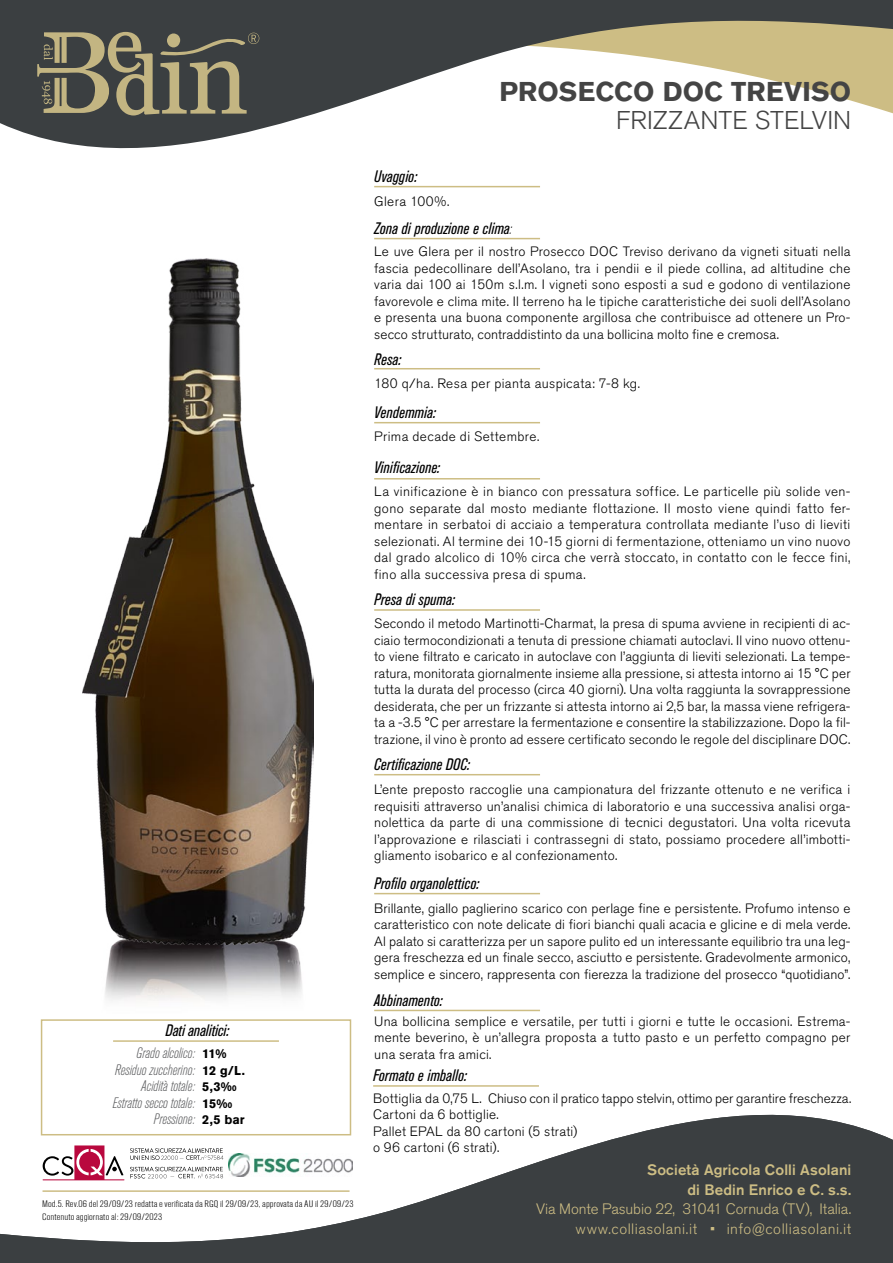
<style>
.page{position:relative;width:893px;height:1263px;background:#fff}
.page>*{position:absolute;margin:0;border:0;box-sizing:border-box;transform-origin:0 0}
.t1{font:700 27px "Akzidenz Grotesk BQ";letter-spacing:.005em;color:#444}
.t2{font:300 25.5px "Akzidenz Grotesk BQ";letter-spacing:.005em;color:#444}
.t3{font:italic condensed 16.5px "Akzidenz Grotesk BQ";letter-spacing:.015em;color:#000}
.t4{font:300 15px/19.5px "Akzidenz Grotesk BQ";letter-spacing:.025em;color:#cdbd84;text-align:right}
.t5{font:italic 300 condensed 15px/16.5px "Akzidenz Grotesk BQ";color:#58595b;text-align:right}
.t6{font:500 15px/19.5px "Akzidenz Grotesk BQ";letter-spacing:.01em;color:#cdbd84;text-align:right}
.t7{font:300 13.5px/16.5px "Akzidenz Grotesk BQ";letter-spacing:.015em;color:#000;text-align:justify}
.t8{font:700 12.75px/16.5px "Akzidenz Grotesk BQ";letter-spacing:-.02em;color:#000}
.t9{font:300 condensed 9.3px/13.5px "Akzidenz Grotesk BQ";letter-spacing:.01em;color:#000;scale:1.25 1}
.s1{font-weight:300}
</style>
<div class="page">
<svg style="left:0;top:0;width:893px;height:188px"></svg>
<svg style="left:37px;top:32px;width:222px;height:84px;background:#686656"></svg>
<svg style="left:0;top:1066px;width:893px;height:197px"></svg>
<hr style="left:43px;top:1190px;width:307px;height:2px;background:#cdbd84">
<img style="left:105px;top:944px;width:197px;height:57px">
<img style="left:83px;top:259px;width:230px;height:685px">
<hr style="left:374px;top:186px;width:166px;height:1px;background:#cdbd84">
<hr style="left:374px;top:368px;width:166px;height:1px;background:#cdbd84">
<hr style="left:374px;top:422px;width:166px;height:1px;background:#cdbd84">
<hr style="left:374px;top:238px;width:166px;height:1px;background:#cdbd84">
<hr style="left:374px;top:478px;width:166px;height:1px;background:#cdbd84">
<hr style="left:374px;top:774px;width:166px;height:1px;background:#cdbd84">
<hr style="left:374px;top:609px;width:166px;height:2px;background:#cdbd84">
<hr style="left:374px;top:893px;width:166px;height:1px;background:#cdbd84">
<hr style="left:374px;top:1010px;width:166px;height:1px;background:#cdbd84">
<hr style="left:373px;top:1085px;width:166px;height:2px;background:#cdbd84">
<hr style="left:113px;top:1040px;width:166px;height:2px;background:#cdbd84">
<div style="left:41px;top:1019px;width:310px;height:116px;border:2px solid #cdbd84"></div>
<p class="t3" style="left:165px;top:1021px;width:65px">Dati analitici:</p>
<p class="t5" style="left:113px;top:1045px;width:84px">Grado alcolico:<br>Residuo zuccherino:<br>Acidità totale:<br>Estratto secco totale:<br>Pressione:</p>
<p class="t8" style="left:202px;top:1045px;width:44px">11%<br>12 g/L.<br>5,3‰<br>15‰<br>2,5 bar</p>
<p class="t9" style="left:42px;top:1197px;width:250px">Mod.5. Rev.06 del 29/09/23 redatta e verificata da RGQ il 29/09/23, approvata da AU il 29/09/23<br>Contenuto aggiornato al: 29/09/2023</p>
<h1 class="t1" style="left:499px;top:76px;width:353px">PROSECCO DOC TREVISO</h1>
<p class="t3" style="left:374px;top:167px;width:44px">Uvaggio:</p>
<p class="t7" style="left:374px;top:194px;width:77px">Glera 100%.</p>
<p class="t3" style="left:374px;top:219px;width:139px">Zona di produzione e clima<span class="s1">:</span></p>
<h2 class="t2" style="left:616px;top:106px;width:237px">FRIZZANTE STELVIN</h2>
<p class="t7" style="left:374px;top:243px;width:478px">Le uve Glera per il nostro Prosecco DOC Treviso derivano da vigneti situati nella fascia pedecollinare dell’Asolano, tra i pendii e il piede collina, ad altitudine che varia dai 100 ai 150m s.l.m. I vigneti sono esposti a sud e godono di ventilazione favorevole e clima mite. Il terreno ha le tipiche caratteristiche dei suoli dell’Asolano e presenta una buona componente argillosa che contribuisce ad ottenere un Pro&shy;secco strutturato, contraddistinto da una bollicina molto fine e cremosa.</p>
<p class="t3" style="left:374px;top:350px;width:29px">Resa:</p>
<p class="t7" style="left:374px;top:375px;width:267px">180 q/ha. Resa per pianta auspicata: 7-8 kg.</p>
<p class="t3" style="left:374px;top:403px;width:63px">Vendemmia:</p>
<p class="t7" style="left:374px;top:429px;width:167px">Prima decade di Settembre.</p>
<p class="t3" style="left:374px;top:458px;width:67px">Vinificazione:</p>
<p class="t7" style="left:374px;top:484px;width:478px">La vinificazione è in bianco con pressatura soffice. Le particelle più solide ven&shy;gono separate dal mosto mediante flottazione. Il mosto viene quindi fatto fer&shy;mentare in serbatoi di acciaio a temperatura controllata mediante l’uso di lieviti selezionati. Al termine dei 10-15 giorni di fermentazione, otteniamo un vino nuovo dal grado alcolico di 10% circa che verrà stoccato, in contatto con le fecce fini, fino alla successiva presa di spuma.</p>
<p class="t3" style="left:374px;top:590px;width:82px">Presa di spuma:</p>
<p class="t7" style="left:374px;top:616px;width:478px">Secondo il metodo Martinotti-Charmat, la presa di spuma avviene in recipienti di ac&shy;ciaio termocondizionati a tenuta di pressione chiamati autoclavi. Il vino nuovo ottenu&shy;to viene filtrato e caricato in autoclave con l’aggiunta di lieviti selezionati. La tempe&shy;ratura, monitorata giornalmente insieme alla pressione, si attesta intorno ai 15 °C per tutta la durata del processo (circa 40 giorni). Una volta raggiunta la sovrappressione desiderata, che per un frizzante si attesta intorno ai 2,5 bar, la massa viene refrigera&shy;ta a -3.5 °C per arrestare la fermentazione e consentire la stabilizzazione. Dopo la fil&shy;trazione, il vino è pronto ad essere certificato secondo le regole del disciplinare DOC.</p>
<p class="t3" style="left:374px;top:755px;width:97px">Certificazione DOC:</p>
<p class="t7" style="left:374px;top:781px;width:478px">L’ente preposto raccoglie una campionatura del frizzante ottenuto e ne verifica i requisiti attraverso un’analisi chimica di laboratorio e una successiva analisi orga&shy;nolettica da parte di una commissione di tecnici degustatori. Una volta ricevuta l’approvazione e rilasciati i contrassegni di stato, possiamo procedere all’imbotti&shy;gliamento isobarico e al confezionamento.</p>
<p class="t3" style="left:374px;top:874px;width:106px">Profilo organolettico:</p>
<p class="t7" style="left:374px;top:900px;width:478px">Brillante, giallo paglierino scarico con perlage fine e persistente. Profumo intenso e caratteristico con note delicate di fiori bianchi quali acacia e glicine e di mela verde.<br>Al palato si caratterizza per un sapore pulito ed un interessante equilibrio tra una leg&shy;gera freschezza ed un finale secco, asciutto e persistente. Gradevolmente armonico, semplice e sincero, rappresenta con fierezza la tradizione del prosecco “quotidiano”.</p>
<p class="t7" style="left:374px;top:1013px;width:478px">Una bollicina semplice e versatile, per tutti i giorni e tutte le occasioni. Estrema&shy;mente beverino, è un’allegra proposta a tutto pasto e un perfetto compagno per una serata fra amici.</p>
<p class="t3" style="left:374px;top:990px;width:70px">Abbinamento:</p>
<p class="t3" style="left:373px;top:1066px;width:95px">Formato e imballo:</p>
<p class="t7" style="left:373px;top:1090px;width:480px;text-align:left">Bottiglia da 0,75 L. Chiuso con il pratico tappo stelvin, ottimo per garantire freschezza.<br>Cartoni da 6 bottiglie.<br>Pallet EPAL da 80 cartoni (5 strati)<br>o 96 cartoni (6 strati).</p>
<p class="t6" style="left:647px;top:1160px;width:206px">Società Agricola Colli Asolani di Bedin Enrico e C. s.s.</p>
<p class="t4" style="left:536px;top:1199px;width:317px">Via Monte Pasubio 22, 31041 Cornuda (TV), Italia. www.colliasolani.it • info@colliasolani.it</p>
</div>
